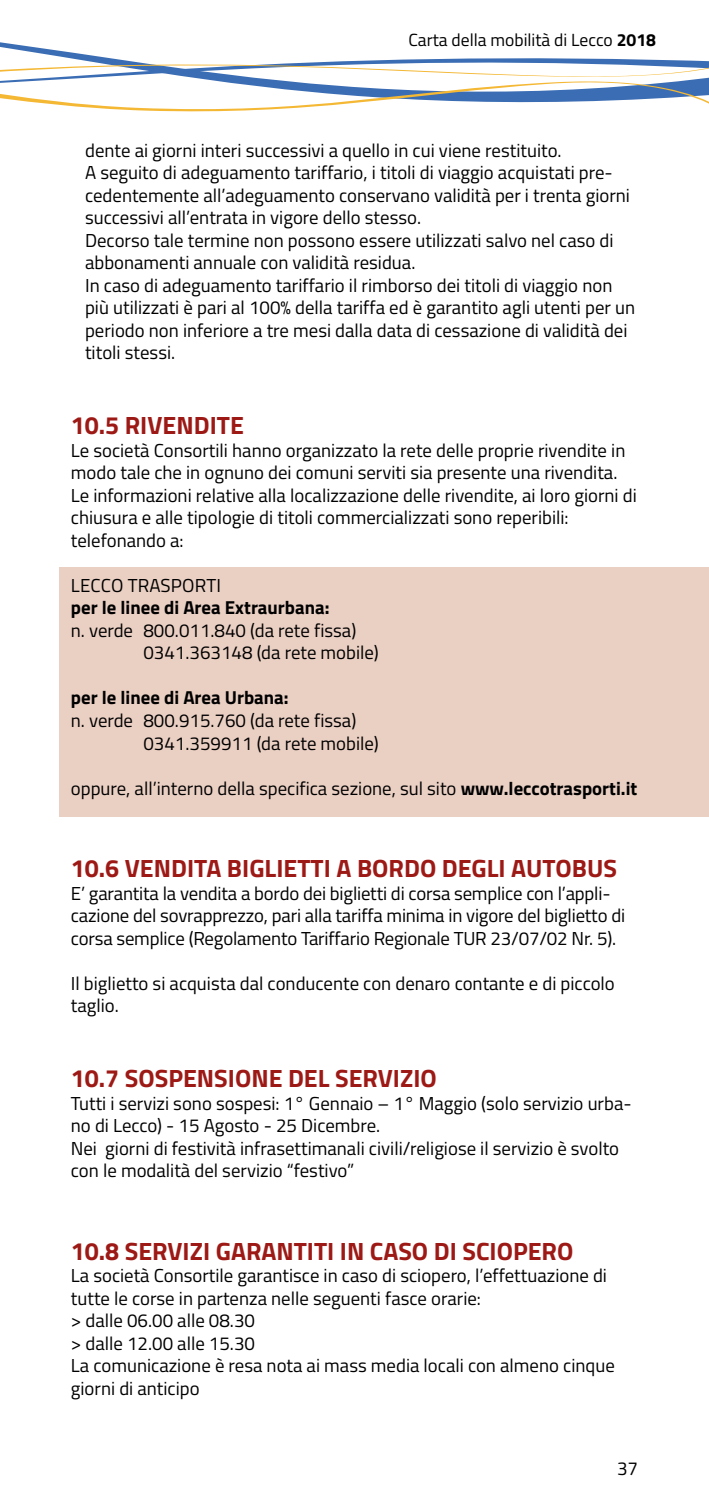
<style>
.page{position:relative;width:709px;height:1489px;background:#fff}
.page>*{position:absolute;margin:0;border:0;box-sizing:border-box;transform-origin:0 0}
.t1{font:700 25px "Titillium Web";color:#9d1915}
.t2{font:18.75px/22.5px "Titillium Web";color:#000}
.t3{font:700 18.75px "Titillium Web";color:#000}
.t4{font:17.5px "Titillium Web";color:#000}
.s1{font-weight:700}
</style>
<div class="page">
<svg style="left:0;top:42px;width:307px;height:70px"></svg>
<svg style="left:0;top:47px;width:709px;height:60px"></svg>
<div style="left:60px;top:567px;width:649px;height:250px;background:#eacfc3"></div>
<p class="t4" style="left:408px;top:27px;width:249px">Carta della mobilità di Lecco <span class="s1">2018</span></p>
<p class="t2" style="left:85px;top:138px;width:551px">dente ai giorni interi successivi a quello in cui viene restituito.<br>A seguito di adeguamento tariffario, i titoli di viaggio acquistati pre&shy;cedentemente all’adeguamento conservano validità per i trenta giorni successivi all’entrata in vigore dello stesso.<br>Decorso tale termine non possono essere utilizzati salvo nel caso di abbonamenti annuale con validità residua.<br>In caso di adeguamento tariffario il rimborso dei titoli di viaggio non più utilizzati è pari al 100% della tariffa ed è garantito agli utenti per un periodo non inferiore a tre mesi dalla data di cessazione di validità dei titoli stessi.</p>
<h1 class="t1" style="left:71px;top:406px;width:174px">10.5 RIVENDITE</h1>
<p class="t2" style="left:71px;top:438px;width:567px">Le società Consortili hanno organizzato la rete delle proprie rivendite in modo tale che in ognuno dei comuni serviti sia presente una rivendita.<br>Le informazioni relative alla localizzazione delle rivendite, ai loro giorni di chiusura e alle tipologie di titoli commercializzati sono reperibili: telefonando a:</p>
<p class="t2" style="left:71px;top:573px;width:152px">LECCO TRASPORTI</p>
<p class="t3" style="left:71px;top:593px;width:260px">per le linee di Area Extraurbana:</p>
<p class="t2" style="left:143px;top:618px;width:237px;text-indent:-73px">n. verde 800.011.840 (da rete fissa)<br>0341.363148 (da rete mobile)</p>
<p class="t3" style="left:71px;top:683px;width:219px">per le linee di Area Urbana:</p>
<p class="t2" style="left:143px;top:708px;width:237px;text-indent:-73px">n. verde 800.915.760 (da rete fissa)<br>0341.359911 (da rete mobile)</p>
<p class="t2" style="left:71px;top:775px;width:568px">oppure, all’interno della specifica sezione, sul sito <span class="s1">www.leccotrasporti.it</span></p>
<h1 class="t1" style="left:71px;top:849px;width:547px">10.6 VENDITA BIGLIETTI A BORDO DEGLI AUTOBUS</h1>
<p class="t2" style="left:71px;top:880px;width:556px">E’ garantita la vendita a bordo dei biglietti di corsa semplice con l’appli&shy;cazione del sovrapprezzo, pari alla tariffa minima in vigore del biglietto di corsa semplice (Regolamento Tariffario Regionale TUR 23/07/02 Nr. 5).</p>
<p class="t2" style="left:71px;top:970px;width:545px">Il biglietto si acquista dal conducente con denaro contante e di piccolo taglio.</p>
<h1 class="t1" style="left:71px;top:1059px;width:367px">10.7 SOSPENSIONE DEL SERVIZIO</h1>
<p class="t2" style="left:71px;top:1090px;width:562px">Tutti i servizi sono sospesi: 1° Gennaio – 1° Maggio (solo servizio urba&shy;no di Lecco) - 15 Agosto - 25 Dicembre.<br>Nei giorni di festività infrasettimanali civili/religiose il servizio è svolto con le modalità del servizio “festivo”</p>
<h1 class="t1" style="left:71px;top:1231px;width:504px">10.8 SERVIZI GARANTITI IN CASO DI SCIOPERO</h1>
<p class="t2" style="left:71px;top:1263px;width:545px">La società Consortile garantisce in caso di sciopero, l’effettuazione di tutte le corse in partenza nelle seguenti fasce orarie:<br>&gt; dalle 06.00 alle 08.30<br>&gt; dalle 12.00 alle 15.30<br>La comunicazione è resa nota ai mass media locali con almeno cinque giorni di anticipo</p>
<p class="t2" style="left:617px;top:1455px;width:22px">37</p>
</div>
